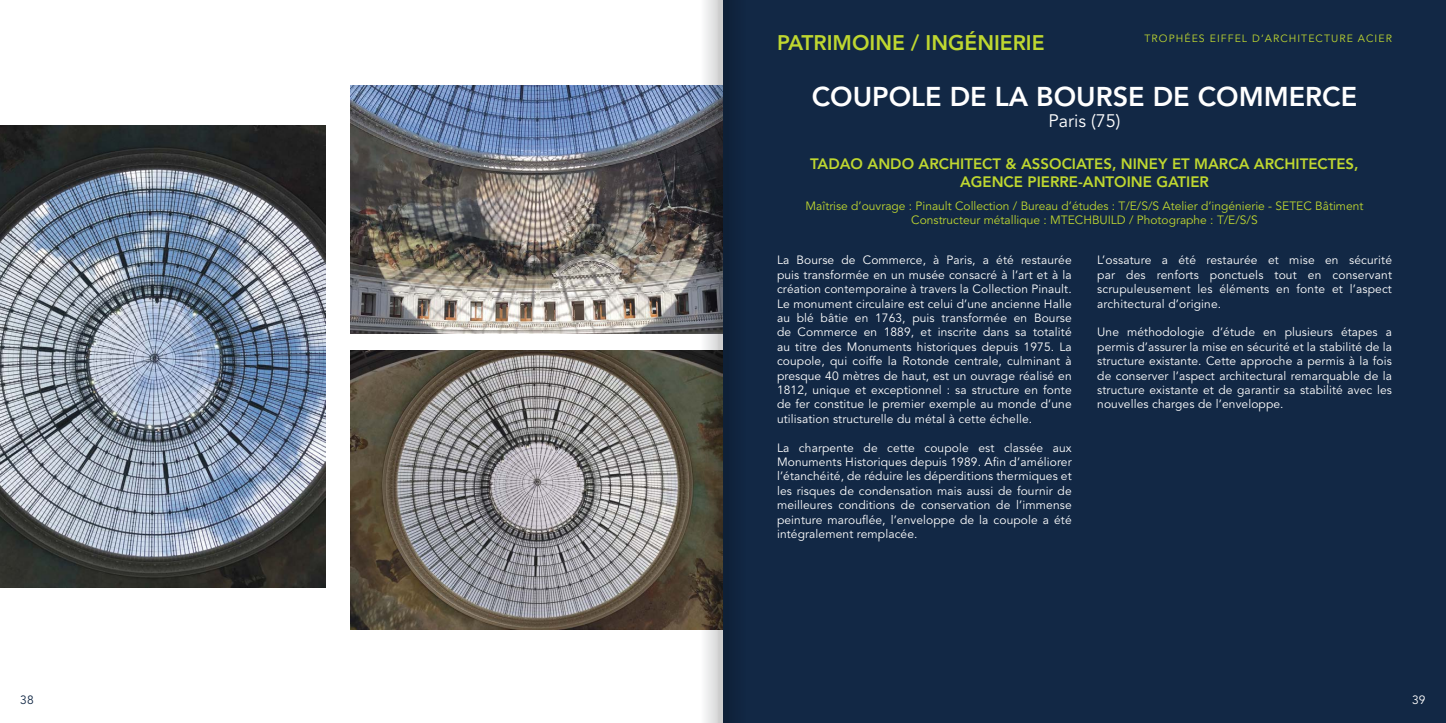
<style>
.page{position:relative;width:1446px;height:723px;background:#fff}
.page>*{position:absolute;margin:0;border:0;box-sizing:border-box;transform-origin:0 0}
.t1{font:800 27px "Avenir";color:#fff}
.t2{font:800 21px "Avenir";letter-spacing:-.035em;color:#bfd730}
.t3{font:18px "Avenir";color:#fff}
.t4{font:800 15px "Avenir";color:#bfd730}
.t5{font:12px/14.4px "Avenir";letter-spacing:.01em;color:#fff;text-align:justify}
.t6{font:12px/14.4px "Avenir";color:#bfd730;text-align:center}
.t7{font:12px "Avenir";color:#122845}
.t8{font:10.5px "Avenir";letter-spacing:.1em;color:#bfd730}
</style>
<div class="page">
<img style="left:351px;top:351px;width:347px;height:279px">
<img style="left:0;top:125px;width:326px;height:463px">
<img style="left:351px;top:85px;width:347px;height:249px">
<div style="left:723px;top:0;width:723px;height:723px;background:#122845"></div>
<svg style="left:698px;top:0;width:25px;height:723px;background:#6e6c69"></svg>
<div style="left:723px;top:0;width:25px;height:723px;background:#10243e"></div>
<h2 class="t2" style="left:777px;top:30px;width:89px">PATRI MOINE</h2>
<h2 class="t2" style="left:911px;top:30px;width:66px">/ INGÉNIERIE</h2>
<p class="t8" style="left:1144px;top:32px;width:161px">TROPHÉES EIFFEL D’architect</p>
<p class="t8" style="left:1331px;top:32px;width:35px">ure acie</p>
<p class="t8" style="left:1385px;top:32px;width:8px">r</p>
<h1 class="t1" style="left:812px;top:80px;width:79px">COUPOLE</h1>
<h1 class="t1" style="left:950px;top:80px;width:163px">DE LA BOURSE</h1>
<h1 class="t1" style="left:1152px;top:80px;width:203px">DE COMMERCE</h1>
<h3 class="t3" style="left:1048px;top:111px;width:74px">Paris (75)</h3>
<p class="t4" style="left:810px;top:155px;width:70px">TADAO ANDO</p>
<p class="t4" style="left:918px;top:155px;width:40px">ARCHITE</p>
<p class="t4" style="left:982px;top:155px;width:50px">CT &amp; ASSO</p>
<p class="t4" style="left:1061px;top:155px;width:232px">CIATES, NINEY ET MARCA ARCHITE</p>
<p class="t4" style="left:1317px;top:155px;width:43px">CTES ,</p>
<p class="t4" style="left:960px;top:173px;width:86px">AGENCE PIERRE</p>
<p class="t4" style="left:1078px;top:173px;width:16px">-ANTOINE</p>
<p class="t4" style="left:1156px;top:173px;width:30px">GATIER</p>
<p class="t6" style="left:805px;top:199px;width:559px">Maîtrise d’ouvrage : Pinault Collection / Bureau d’études : T/E/S/S Atelier d’ingénierie - SETEC Bâtiment<br>Constructeur métallique : MTECH BU ILD / Photographe : T/E/S/S</p>
<p class="t5" style="left:777px;top:253px;width:296px">La Bourse de Commerce, à Paris, a été restaurée puis transformée en un musée consacré à l’art et à la création contemporaine à travers la Collection Pinault.<br>Le monument circulaire est celui d’une ancienne Halle au blé bâtie en 1763, puis transformée en Bourse de Commerce en 1889, et inscrite dans sa totalité au titre des Monuments historiques depuis 1975. La coupole, qui coiffe la Rotonde centrale, culminant à presque 40 mètres de haut, est un ouvrage réalisé en 1812, unique et exceptionnel : sa structure en fonte de fer constitue le premier exemple au monde d’une utilisation structurelle du métal à cette échelle.</p>
<p class="t5" style="left:777px;top:440px;width:296px">La charpente de cette coupole est classée aux Monuments H istoriques depuis 1989. Afin d’améliorer l’étanchéité, de réduire les déperditions thermiques et les risques de condensation mais aussi de fournir de meilleures conditions de conservation de l’immense peinture marouflée, l’enveloppe de la coupole a été intégralement remplacée.</p>
<p class="t5" style="left:1097px;top:253px;width:296px">L’ossature a été restaurée et mise en sécurité par des renforts ponctuels tout en conservant scrupuleusement les éléments en fonte et l’aspect architectural d’origine.</p>
<p class="t5" style="left:1097px;top:325px;width:296px">U ne méthodologie d’étude en plusieurs étapes a permis d’assurer la mise en sécurité et la stabilité de la structure existante. Cette approche a permis à la fois de conserver l’aspect architectural remarquable de la structure existante et de garantir sa stabilité avec les nouvelles charges de l’enveloppe.</p>
<p class="t7" style="left:20px;top:693px;width:15px">38</p>
<p class="t5" style="left:1412px;top:693px;width:15px">39</p>
</div>
